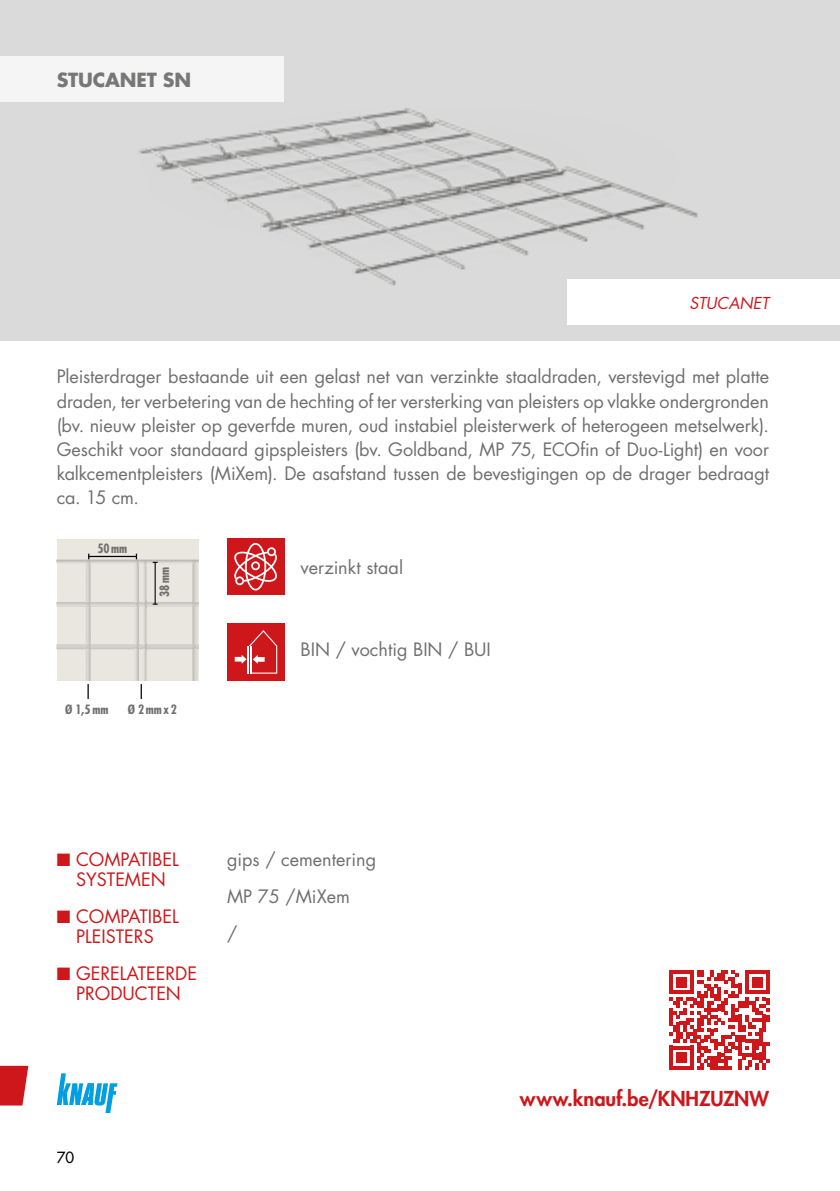
<style>
.page{position:relative;width:840px;height:1191px;background:#fff}
.page>*{position:absolute;margin:0;border:0;box-sizing:border-box;transform-origin:0 0}
.t1{font:800 20px "Futura Std";color:#cd171a}
.t2{font:700 19px "Futura Std";letter-spacing:-.01em;color:#575756}
.t3{font:18px/24px "Futura Std";letter-spacing:-.005em;color:#6f6f70}
.t4{font:18px/20px "Futura Std";color:#cd171a;text-align:center}
.t5{font:italic 16px "Futura Std";color:#cd171a}
.t6{font:500 15px "Futura Std";color:#000}
.t7{font:700 condensed 12.4px "Futura Std";letter-spacing:.06em;color:#6f6f70}
</style>
<div class="page">
<div style="left:0;top:0;width:839px;height:340px;background:#dadada"></div>
<img style="left:104px;top:56px;width:594px;height:230px">
<div style="left:227px;top:538px;width:57px;height:57px;background:#cd171a"></div>
<svg style="left:234px;top:543px;width:43px;height:47px"></svg>
<div style="left:567px;top:279px;width:272px;height:46px;background:#fff"></div>
<div style="left:0;top:57px;width:283px;height:45px;background:#f5f5f5"></div>
<svg style="left:669px;top:970px;width:100px;height:100px"></svg>
<img style="left:57px;top:539px;width:141px;height:141px">
<hr style="left:89px;top:556px;width:47px;height:1px;background:#000">
<hr style="left:154px;top:562px;width:2px;height:42px;background:#000">
<svg style="left:87px;top:684px;width:2px;height:15px"></svg>
<svg style="left:140px;top:684px;width:2px;height:15px"></svg>
<div style="left:227px;top:623px;width:58px;height:57px;background:#cd171a"></div>
<svg style="left:234px;top:630px;width:43px;height:43px"></svg>
<svg style="left:57px;top:1073px;width:60px;height:40px"></svg>
<svg style="left:0;top:1065px;width:28px;height:40px"></svg>
<p class="t2" style="left:57px;top:67px;width:136px">STUCANET SN</p>
<p class="t5" style="left:689px;top:292px;width:81px">STUCANET</p>
<p class="t3" style="left:57px;top:365px;width:713px">Pleisterdrager bestaande uit een gelast net van verzinkte staaldraden, verstevigd met platte draden, ter verbetering van de hechting of ter versterking van pleisters op vlakke ondergronden (bv. nieuw pleister op geverfde muren, oud instabiel pleisterwerk of heterogeen metselwerk).<br>Geschikt voor standaard gipspleisters (bv. Goldband, MP 75, ECOfin of Duo-Light) en voor kalkcementpleisters (MiXem). De asafstand tussen de bevestigingen op de drager bedraagt ca. 15 cm.</p>
<p class="t7" style="left:97px;top:540px;width:31px">50mm</p>
<p class="t7" style="left:157px;top:597px;width:31px;rotate:-90deg">38mm</p>
<p class="t7" style="left:65px;top:702px;width:45px">Ø 1,5mm</p>
<p class="t7" style="left:128px;top:702px;width:51px">Ø 2mmx2</p>
<p class="t3" style="left:300px;top:556px;width:104px">verzinkt staal</p>
<p class="t3" style="left:300px;top:638px;width:192px">BIN / vochtig BIN / BUI</p>
<p class="t4" style="left:57px;top:849px;width:123px">■ COMPATIBEL<br>SYSTEMEN</p>
<p class="t4" style="left:57px;top:906px;width:123px">■ COMPATIBEL<br>PLEISTERS</p>
<p class="t4" style="left:57px;top:963px;width:142px">■ GERELATEERDE<br>PRODUCTEN</p>
<p class="t3" style="left:227px;top:847px;width:151px">gips / cementering</p>
<p class="t3" style="left:227px;top:884px;width:124px">MP 75 /MiXem</p>
<p class="t3" style="left:227px;top:921px;width:12px">/</p>
<p class="t6" style="left:57px;top:1147px;width:19px">70</p>
<p class="t1" style="left:519px;top:1086px;width:250px">www.knauf.be/KNHZUZNW</p>
</div>
